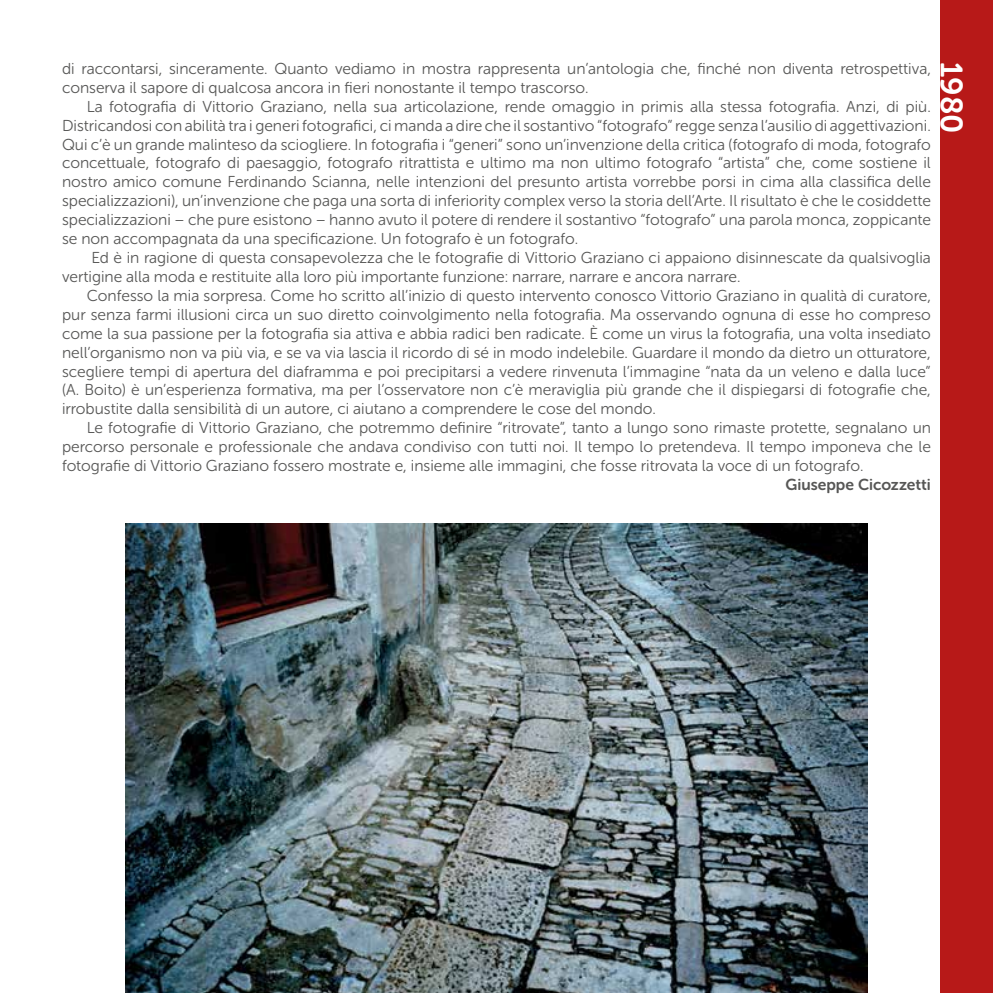
<style>
.page{position:relative;width:993px;height:993px;background:#fff}
.page>*{position:absolute;margin:0;border:0;box-sizing:border-box;transform-origin:0 0}
.t1{font:30.8px "Museo Sans Rounded 700";color:#fff}
.t2{font:15.75px/18.9px "Museo Sans Rounded 300";color:#575756;text-align:justify}
.t3{font:15.75px "Museo Sans Rounded 700";color:#575756}
</style>
<div class="page">
<img style="left:125px;top:523px;width:742px;height:469px">
<div style="left:940px;top:0;width:52px;height:992px;background:#b71918"></div>
<p class="t2" style="left:62px;top:59px;width:870px">di raccontarsi, sinceramente. Quanto vediamo in mostra rappresenta un’antologia che, finché non diventa retrospettiva, conserva il sapore di qualcosa ancora in fieri nonostante il tempo trascorso.</p>
<p class="t2" style="left:62px;top:97px;width:870px;text-indent:25px">La fotografia di Vittorio Graziano, nella sua articolazione, rende omaggio in primis alla stessa fotografia. Anzi, di più.<br>Districandosi con abilità tra i generi fotografici, ci manda a dire che il sostantivo “fotografo” regge senza l’ausilio di aggettivazioni.<br>Qui c’è un grande malinteso da sciogliere. In fotografia i “generi” sono un’invenzione della critica (fotografo di moda, fotografo concettuale, fotografo di paesaggio, fotografo ritrattista e ultimo ma non ultimo fotografo “artista” che, come sostiene il nostro amico comune Ferdinando Scianna, nelle intenzioni del presunto artista vorrebbe porsi in cima alla classifica delle specializzazioni), un’invenzione che paga una sorta di inferiority complex verso la storia dell’Arte. Il risultato è che le cosiddette specializzazioni – che pure esistono – hanno avuto il potere di rendere il sostantivo “fotografo” una parola monca, zoppicante se non accompagnata da una specificazione. Un fotografo è un fotografo.</p>
<p class="t2" style="left:62px;top:248px;width:870px;text-indent:29px">Ed è in ragione di questa consapevolezza che le fotografie di Vittorio Graziano ci appaiono disinnescate da qualsivoglia vertigine alla moda e restituite alla loro più importante funzione: narrare, narrare e ancora narrare.</p>
<p class="t2" style="left:62px;top:286px;width:870px;text-indent:25px">Confesso la mia sorpresa. Come ho scritto all’inizio di questo intervento conosco Vittorio Graziano in qualità di curatore, pur senza farmi illusioni circa un suo diretto coinvolgimento nella fotografia. Ma osservando ognuna di esse ho compreso come la sua passione per la fotografia sia attiva e abbia radici ben radicate. È come un virus la fotografia, una volta insediato nell’organismo non va più via, e se va via lascia il ricordo di sé in modo indelebile. Guardare il mondo da dietro un otturatore, scegliere tempi di apertura del diaframma e poi precipitarsi a vedere rinvenuta l’immagine “nata da un veleno e dalla luce” (A. Boito) è un’esperienza formativa, ma per l’osservatore non c’è meraviglia più grande che il dispiegarsi di fotografie che, irrobustite dalla sensibilità di un autore, ci aiutano a comprendere le cose del mondo.</p>
<p class="t2" style="left:62px;top:418px;width:870px;text-indent:25px">Le fotografie di Vittorio Graziano, che potremmo definire “ritrovate”, tanto a lungo sono rimaste protette, segnalano un percorso personale e professionale che andava condiviso con tutti noi. Il tempo lo pretendeva. Il tempo imponeva che le fotografie di Vittorio Graziano fossero mostrate e, insieme alle immagini, che fosse ritrovata la voce di un fotografo.</p>
<p class="t3" style="left:785px;top:475px;width:147px">Giuseppe Cicozzetti</p>
<h1 class="t1" style="left:968px;top:62px;width:73px;rotate:90deg">1980</h1>
</div>
